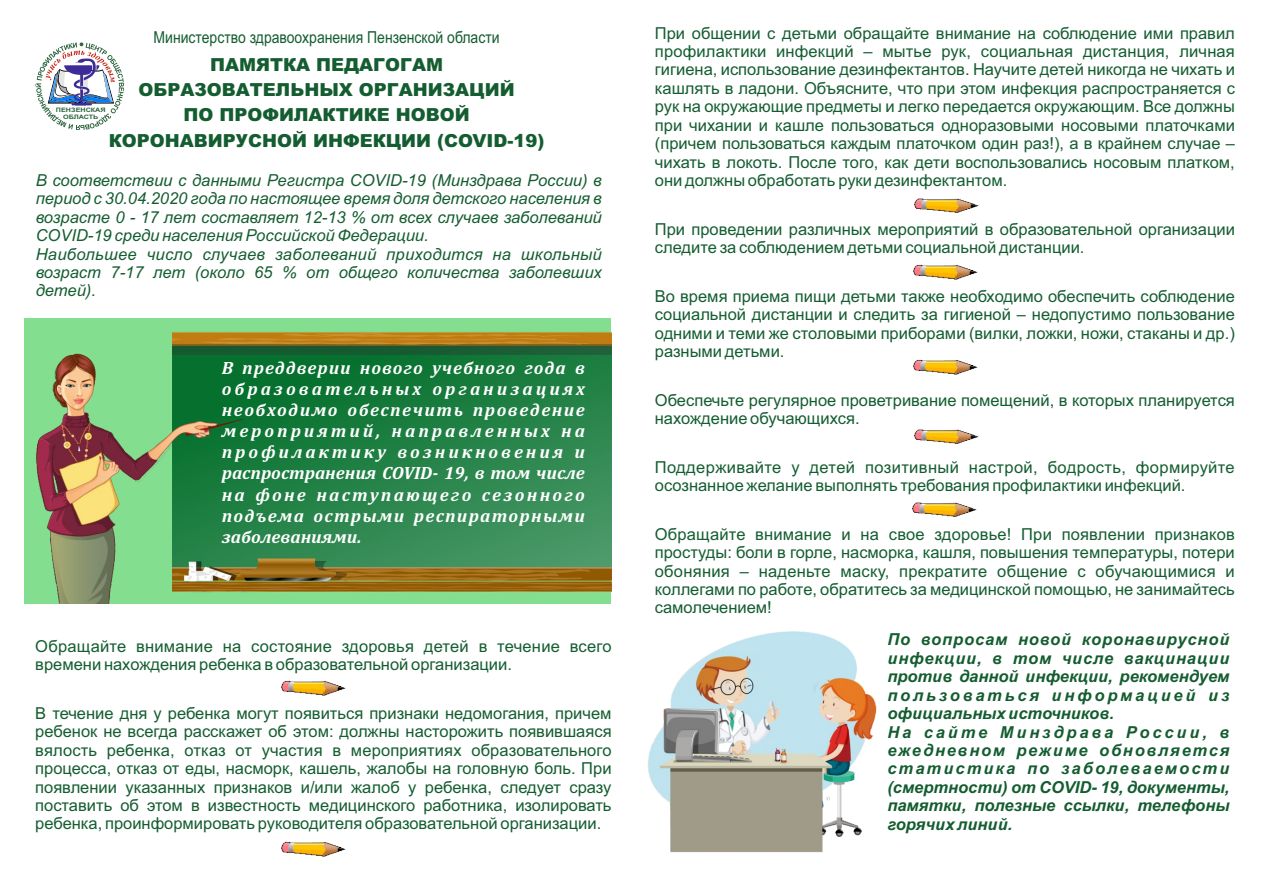
<style>
.page{position:relative;width:1263px;height:893px;background:#fff}
.page>*{position:absolute;margin:0;border:0;box-sizing:border-box;transform-origin:0 0}
.t1{font:italic 700 18px/21.1px "Cambria";letter-spacing:.07em;color:#fff;text-align:justify}
.t2{font:900 18px/25.3px "Arial";color:#145d30;text-align:center}
.t3{font:16.5px/18.5px "Arial";color:#145d30}
.t4{font:italic 16.5px/18.5px "Arial";color:#145d30}
.t5{font:italic 700 16.5px/18.5px "Arial";letter-spacing:.05em;color:#145d30}
.t6{font:16.5px "Arial";color:#145d30;scale:.85 1}
.t7{font:700 6.15px/6.8px "Arial";color:#2a623c;text-align:center;scale:1.18 1}
</style>
<div class="page">
<div style="left:33px;top:39px;width:95px;height:94px;background:#fff;border:1px solid #fff;border-radius:50%"></div>
<svg style="left:35px;top:43px;width:89px;height:87px"></svg>
<div style="left:24px;top:319px;width:587px;height:285px;background:#83de90"></div>
<img style="left:172px;top:332px;width:440px;height:260px">
<img style="left:36px;top:350px;width:214px;height:254px">
<img style="left:282px;top:680px;width:64px;height:16px">
<img style="left:282px;top:841px;width:64px;height:16px">
<img style="left:914px;top:198px;width:64px;height:15px">
<img style="left:913px;top:264px;width:64px;height:16px">
<img style="left:913px;top:359px;width:64px;height:16px">
<img style="left:915px;top:429px;width:64px;height:15px">
<img style="left:913px;top:502px;width:63px;height:15px">
<img style="left:648px;top:631px;width:229px;height:222px">
<p class="t6" style="left:154px;top:31px;width:408px">Министерство здравоохранения Пензенской области</p>
<p class="t2" style="left:109px;top:53px;width:437px">ПАМЯТКА ПЕДАГОГАМ<br>ОБРАЗОВАТЕЛЬНЫХ ОРГАНИЗАЦИЙ<br>ПО ПРОФИЛАКТИКЕ НОВОЙ<br>КОРОНАВИРУСНОЙ ИНФЕКЦИИ (COVID-19)</p>
<p class="t4" style="left:36px;top:172px;width:568px">В соответствии с данными Регистра COVID-19 (Минздрава России) в период с 30.04.2020 года по настоящее время доля детского населения в возрасте 0 - 17 лет составляет 12-13 % от всех случаев заболеваний COVID-19 среди населения Российской Федерации.<br>Наибольшее число случаев заболеваний приходится на школьный возраст 7-17 лет (около 65 % от общего количества заболевших детей).</p>
<p class="t7" style="left:56px;top:107px;width:44px">ПЕНЗЕНСКАЯ<br>ОБЛАСТЬ</p>
<p class="t1" style="left:222px;top:358px;width:365px">В преддверии нового учебного года в образовательных организациях необходимо обеспечить проведение мероприятий, направленных на профилактику возникновения и распространения COVID- 19, в том числе на фоне наступающего сезонного подъема острыми респираторными заболеваниями.</p>
<p class="t3" style="left:35px;top:638px;width:578px">Обращайте внимание на состояние здоровья детей в течение всего времени нахождения ребенка в образовательной организации.</p>
<p class="t3" style="left:35px;top:705px;width:578px;text-align:justify">В течение дня у ребенка могут появиться признаки недомогания, причем ребенок не всегда расскажет об этом: должны насторожить появившаяся вялость ребенка, отказ от участия в мероприятиях образовательного процесса, отказ от еды, насморк, кашель, жалобы на головную боль. При появлении указанных признаков и/или жалоб у ребенка, следует сразу поставить об этом в известность медицинского работника, изолировать ребенка, проинформировать руководителя образовательной организации.</p>
<p class="t3" style="left:655px;top:25px;width:581px;text-align:justify">При общении с детьми обращайте внимание на соблюдение ими правил профилактики инфекций – мытье рук, социальная дистанция, личная гигиена, использование дезинфектантов. Научите детей никогда не чихать и кашлять в ладони. Объясните, что при этом инфекция распространяется с рук на окружающие предметы и легко передается окружающим. Все должны при чихании и кашле пользоваться одноразовыми носовыми платочками (причем пользоваться каждым платочком один раз!), а в крайнем случае – чихать в локоть. После того, как дети воспользовались носовым платком, они должны обработать руки дезинфектантом.</p>
<p class="t3" style="left:655px;top:221px;width:581px">При проведении различных мероприятий в образовательной организации следите за соблюдением детьми социальной дистанции.</p>
<p class="t3" style="left:655px;top:288px;width:581px;text-align:justify">Во время приема пищи детьми также необходимо обеспечить соблюдение социальной дистанции и следить за гигиеной – недопустимо пользование одними и теми же столовыми приборами (вилки, ложки, ножи, стаканы и др.) разными детьми.</p>
<p class="t3" style="left:655px;top:392px;width:581px">Обеспечьте регулярное проветривание помещений, в которых планируется нахождение обучающихся.</p>
<p class="t3" style="left:655px;top:459px;width:581px">Поддерживайте у детей позитивный настрой, бодрость, формируйте осознанное желание выполнять требования профилактики инфекций.</p>
<p class="t3" style="left:655px;top:526px;width:581px;text-align:justify">Обращайте внимание и на свое здоровье! При появлении признаков простуды: боли в горле, насморка, кашля, повышения температуры, потери обоняния – наденьте маску, прекратите общение с обучающимися и коллегами по работе, обратитесь за медицинской помощью, не занимайтесь самолечением!</p>
<p class="t5" style="left:887px;top:632px;width:344px">По вопросам новой коронавирусной инфекции, в том числе вакцинации против данной инфекции, рекомендуем пользоваться информацией из официальных источников.<br>На сайте Минздрава России, в ежедневном режиме обновляется статистика по заболеваемости (смертности) от COVID- 19, документы, памятки, полезные ссылки, телефоны горячих линий.</p>
</div>
